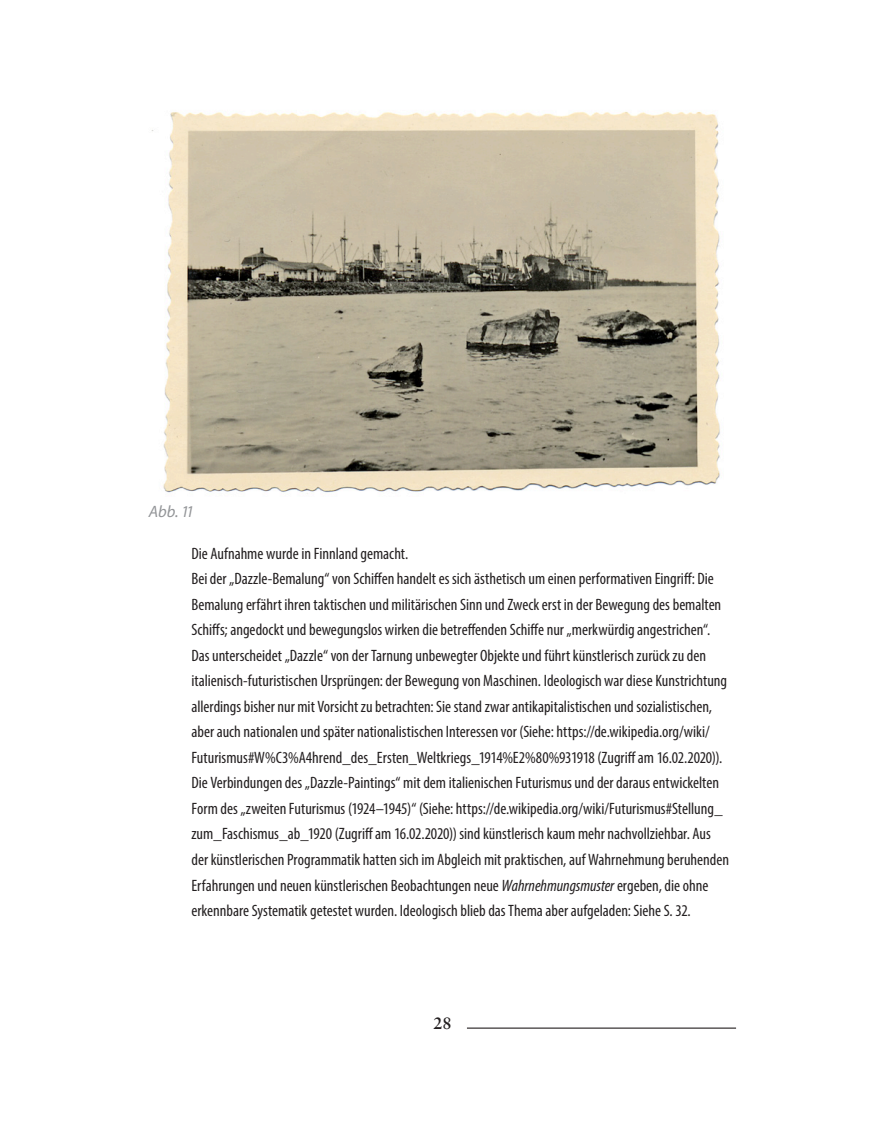
<style>
.page{position:relative;width:885px;height:1127px;background:#fff}
.page>*{position:absolute;margin:0;border:0;box-sizing:border-box;transform-origin:0 0}
.t1{font:condensed 16.5px/25.5px "Myriad Pro";color:#231f20}
.t2{font:italic 16.5px "Myriad Pro";color:#939598}
.t3{font:700 16.5px "Sabon";color:#231f20}
.s1{font-style:italic}
</style>
<div class="page">
<hr style="left:467px;top:1027px;width:269px;height:1px;background:#231f20">
<img style="left:151px;top:111px;width:569px;height:383px">
<p class="t2" style="left:149px;top:502px;width:45px">Abb. 11</p>
<p class="t1" style="left:191px;top:540px;width:539px">Die Aufnahme wurde in Finnland gemacht.<br>Bei der „Dazzle-Bemalung“ von Schiffen handelt es sich ästhetisch um einen performativen Eingriff: Die Bemalung erfährt ihren taktischen und militärischen Sinn und Zweck erst in der Bewegung des bemalten Schiffs; angedockt und bewegungslos wirken die betreffenden Schiffe nur „merkwürdig angestrichen“.<br>Das unterscheidet „Dazzle“ von der Tarnung unbewegter Objekte und führt künstlerisch zurück zu den italienisch-futuristischen Ursprüngen: der Bewegung von Maschinen. Ideologisch war diese Kunstrichtung allerdings bisher nur mit Vorsicht zu betrachten: Sie stand zwar antikapitalistischen und sozialistischen, aber auch nationalen und später nationalistischen Interessen vor (Siehe: https://de.wikipedia.org/wiki/ Futurismus#W%C3%A4hrend_des_Ersten_Weltkriegs_1914%E2%80%931918 (Zugriff am 16.02.2020)).<br>Die Verbindungen des „Dazzle-Paintings“ mit dem italienischen Futurismus und der daraus entwickelten Form des „zweiten Futurismus (1924–1945)“ (Siehe: https://de.wikipedia.org/wiki/Futurismus#Stellung_ zum_Faschismus_ab_1920 (Zugriff am 16.02.2020)) sind künstlerisch kaum mehr nachvollziehbar. Aus der künstlerischen Programmatik hatten sich im Abgleich mit praktischen, auf Wahrnehmung beruhenden Erfahrungen und neuen künstlerischen Beobachtungen neue <span class="s1">Wahrnehmungsmuster</span> ergeben, die ohne erkennbare Systematik getestet wurden. Ideologisch blieb das Thema aber aufgeladen: Siehe S. 32.</p>
<p class="t3" style="left:433px;top:1013px;width:20px">28</p>
</div>
